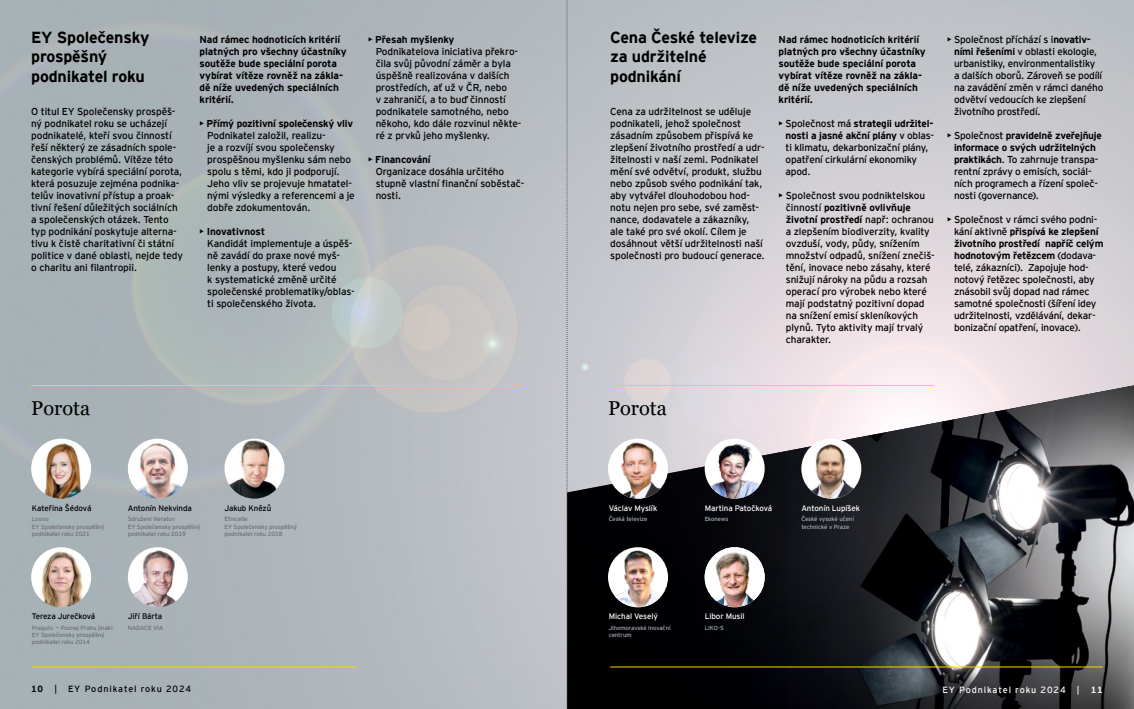
<style>
.page{position:relative;width:1134px;height:709px;background:#fff}
.page>*{position:absolute;margin:0;border:0;box-sizing:border-box;transform-origin:0 0}
.t1{font:20px "Georgia";color:#000}
.t2{font:700 16px/19.2px "EY Interstate";letter-spacing:-.01em;color:#000}
.t3{font:10px/12px "EY Interstate";letter-spacing:-.01em;color:#000}
.t4{font:700 10px/12px "EY Interstate";letter-spacing:-.01em;color:#000}
.t5{font:9px "EY Interstate";letter-spacing:.1em;color:#000}
.t6{font:9px "EY Interstate";letter-spacing:.1em;color:#fff}
.t7{font:700 9px "EY Interstate";color:#000}
.t8{font:700 9px "EY Interstate";color:#fff}
.t9{font:8px "EY Interstate";letter-spacing:-.01em;color:#fff}
.t10{font:8px "EY Interstate";letter-spacing:-.01em;color:#000}
.t11{font:6px/7.2px "EY Interstate";letter-spacing:-.01em;color:#6d6e71}
.t12{font:6px/7.2px "EY Interstate";letter-spacing:-.01em;color:#a7afb5}
.s1{font-weight:700}
</style>
<div class="page">
<img style="left:0;top:0;width:1134px;height:709px">
<img style="left:568px;top:385px;width:566px;height:324px">
<hr style="left:31px;top:385px;width:493px;height:1px;background:#ffd400">
<hr style="left:610px;top:385px;width:324px;height:1px;background:#ffd400">
<hr style="left:32px;top:666px;width:324px;height:1px;background:#ffd400">
<hr style="left:610px;top:666px;width:493px;height:1px;background:#ffd400">
<img style="left:31px;top:438px;width:60px;height:60px;border-radius:30px">
<img style="left:608px;top:438px;width:60px;height:60px;border-radius:30px">
<img style="left:31px;top:547px;width:60px;height:60px;border-radius:30px">
<img style="left:608px;top:547px;width:60px;height:60px;border-radius:30px">
<img style="left:128px;top:438px;width:60px;height:60px;border-radius:30px">
<img style="left:705px;top:438px;width:60px;height:60px;border-radius:30px">
<img style="left:128px;top:547px;width:60px;height:60px;border-radius:30px">
<img style="left:705px;top:547px;width:60px;height:60px;border-radius:30px">
<img style="left:224px;top:438px;width:60px;height:60px;border-radius:30px">
<img style="left:801px;top:438px;width:60px;height:60px;border-radius:30px">
<svg style="left:567px;top:0;width:1px;height:709px"></svg>
<h2 class="t2" style="left:31px;top:27px;width:120px">EY Společensky prospěšný podnikatel roku</h2>
<p class="t3" style="left:31px;top:105px;width:153px">O titul EY Společensky prospěš&shy;ný podnikatel roku se ucházejí podnikatelé, kteří svou činností řeší některý ze zásadních spole&shy;čenských problémů. Vítěze této kategorie vybírá speciální porota, která posuzuje zejména podnika&shy;telův inovativní přístup a proak&shy;tivní řešení důležitých sociálních a společenských otázek. Tento typ podnikání poskytuje alterna&shy;tivu k čistě charitativní či státní politice v dané oblasti, nejde tedy o charitu ani filantropii.</p>
<p class="t4" style="left:200px;top:33px;width:149px">Nad rámec hodnoticích kritérií platných pro všechny účastníky soutěže bude speciální porota vybírat vítěze rovněž na zákla&shy;dě níže uvedených speciálních kritérií.</p>
<p class="t3" style="left:207px;top:117px;width:149px;text-indent:-8px">• <span class="s1">Přímý pozitivní společenský vliv<br></span>Podnikatel založil, realizu-<br>je a rozvíjí svou společensky prospěšnou myšlenku sám nebo spolu s těmi, kdo ji podporují.<br>Jeho vliv se projevuje hmatatel&shy;nými výsledky a referencemi a je dobře zdokumentován.</p>
<p class="t3" style="left:207px;top:225px;width:149px;text-indent:-8px">• <span class="s1">Inovativnost<br></span>Kandidát implementuje a úspěš&shy;ně zavádí do praxe nové myš&shy;lenky a postupy, které vedou<br>k systematické změně určité společenské problematiky/oblas&shy;ti společenského života.</p>
<p class="t3" style="left:376px;top:33px;width:147px;text-indent:-8px">• <span class="s1">Přesah myšlenky<br></span>Podnikatelova iniciativa překro&shy;čila svůj původní záměr a byla úspěšně realizována v dalších prostředích, ať už v ČR, nebo<br>v zahraničí, a to buď činností podnikatele samotného, nebo někoho, kdo dále rozvinul někte&shy;ré z prvků jeho myšlenky.</p>
<p class="t3" style="left:376px;top:153px;width:150px;text-indent:-8px">• <span class="s1">Financování<br></span>Organizace dosáhla určitého stupně vlastní finanční soběstač&shy;nosti.</p>
<h2 class="t2" style="left:610px;top:27px;width:148px">Cena České televize za udržitelné podnikání</h2>
<p class="t3" style="left:610px;top:105px;width:156px">Cena za udržitelnost se uděluje podnikateli, jehož společnost zásadním způsobem přispívá ke zlepšení životního prostředí a udr&shy;žitelnosti v naší zemi. Podnikatel mění své odvětví, produkt, službu nebo způsob svého podnikání tak, aby vytvářel dlouhodobou hod&shy;notu nejen pro sebe, své zaměst&shy;nance, dodavatele a zákazníky, ale také pro své okolí. Cílem je dosáhnout větší udržitelnosti naší společnosti pro budoucí generace.</p>
<p class="t4" style="left:779px;top:33px;width:149px">Nad rámec hodnoticích kritérií platných pro všechny účastníky soutěže bude speciální porota vybírat vítěze rovněž na zákla&shy;dě níže uvedených speciálních kritérií.</p>
<p class="t3" style="left:786px;top:117px;width:150px;text-indent:-7px">• Společnost má <span class="s1">strategii udržitel&shy;nosti a jasné akční plány</span> v oblas&shy;ti klimatu, dekarbonizační plány, opatření cirkulární ekonomiky apod.</p>
<p class="t3" style="left:786px;top:189px;width:150px;text-indent:-7px">• Společnost svou podniktelskou činností <span class="s1">pozitivně ovlivňuje životní prostředí</span> např: ochranou a zlepšením biodiverzity, kvality ovzduší, vody, půdy, snížením množství odpadů, snížení znečiš&shy;tění, inovace nebo zásahy, které snižují nároky na půdu a rozsah operací pro výrobek nebo které mají podstatný pozitivní dopad na snížení emisí skleníkových plynů. Tyto aktivity mají trvalý charakter.</p>
<p class="t3" style="left:954px;top:33px;width:151px;text-indent:-7px">• Společnost příchází s i<span class="s1">novativ&shy;ními řešeními</span> v oblasti ekologie, urbanistiky, environmentalistiky<br>a dalších oborů. Zároveň se podílí na zavádění změn v rámci daného odvětví vedoucích ke zlepšení životního prostředí.</p>
<p class="t3" style="left:954px;top:129px;width:149px;text-indent:-7px">• Společnost <span class="s1">pravidelně zveřejňuje informace o svých udržitelných praktikách</span>. To zahrnuje transpa&shy;rentní zprávy o emisích, sociál&shy;ních programech a řízení společ&shy;nosti (governance).</p>
<p class="t3" style="left:954px;top:213px;width:151px;text-indent:-7px">• Společnost v rámci svého podni&shy;kání aktivně <span class="s1">přispívá ke zlepšení životního prostředí napříč celým hodnotovým řetězcem</span> (dodava&shy;telé, zákazníci). Zapojuje hod&shy;notový řetězec společnosti, aby znásobil svůj dopad nad rámec samotné společnosti (šíření idey udržitelnosti, vzdělávání, dekar&shy;bonizační opatření, inovace).</p>
<h1 class="t1" style="left:31px;top:396px;width:60px">Porota</h1>
<h1 class="t1" style="left:608px;top:396px;width:60px">Porota</h1>
<p class="t10" style="left:32px;top:503px;width:61px">Kateřina Šédová</p>
<p class="t11" style="left:32px;top:515px;width:74px">Loono<br>EY Společensky prospěšný podnikatel roku 2021</p>
<p class="t10" style="left:128px;top:503px;width:66px">Antonín Nekvinda</p>
<p class="t11" style="left:128px;top:515px;width:74px">Sdružení Neratov<br>EY Společensky prospěšný podnikatel roku 2019</p>
<p class="t10" style="left:224px;top:503px;width:48px">Jakub Knězů</p>
<p class="t11" style="left:224px;top:515px;width:74px">Etincelle<br>EY Společensky prospěšný podnikatel roku 2018</p>
<p class="t9" style="left:609px;top:503px;width:50px">Václav Myslík</p>
<p class="t12" style="left:609px;top:515px;width:40px">Česká televize</p>
<p class="t9" style="left:705px;top:503px;width:69px">Martina Patočková</p>
<p class="t12" style="left:705px;top:515px;width:25px">Ekonews</p>
<p class="t9" style="left:801px;top:503px;width:60px">Antonín Lupíšek</p>
<p class="t12" style="left:801px;top:515px;width:54px">České vysoké učení technické v Praze</p>
<p class="t10" style="left:32px;top:611px;width:65px">Tereza Jurečková</p>
<p class="t11" style="left:32px;top:623px;width:82px">Pragulic — Poznej Prahu jinak!<br>EY Společensky prospěšný podnikatel roku 2014</p>
<p class="t10" style="left:128px;top:611px;width:36px">Jiří Bárta</p>
<p class="t11" style="left:128px;top:623px;width:37px">NADACE VIA</p>
<p class="t9" style="left:609px;top:611px;width:51px">Michal Veselý</p>
<p class="t12" style="left:609px;top:623px;width:63px">Jihomoravské inovační centrum</p>
<p class="t9" style="left:705px;top:611px;width:41px">Libor Musil</p>
<p class="t12" style="left:705px;top:623px;width:21px">LIKO-S</p>
<p class="t7" style="left:31px;top:682px;width:14px">10</p>
<p class="t5" style="left:54px;top:682px;width:138px">| EY Podnikatel roku 2024</p>
<p class="t6" style="left:942px;top:683px;width:125px">EY Podnikatel roku 2024</p>
<p class="t6" style="left:1077px;top:683px;width:4px">|</p>
<p class="t8" style="left:1091px;top:683px;width:14px">11</p>
</div>
